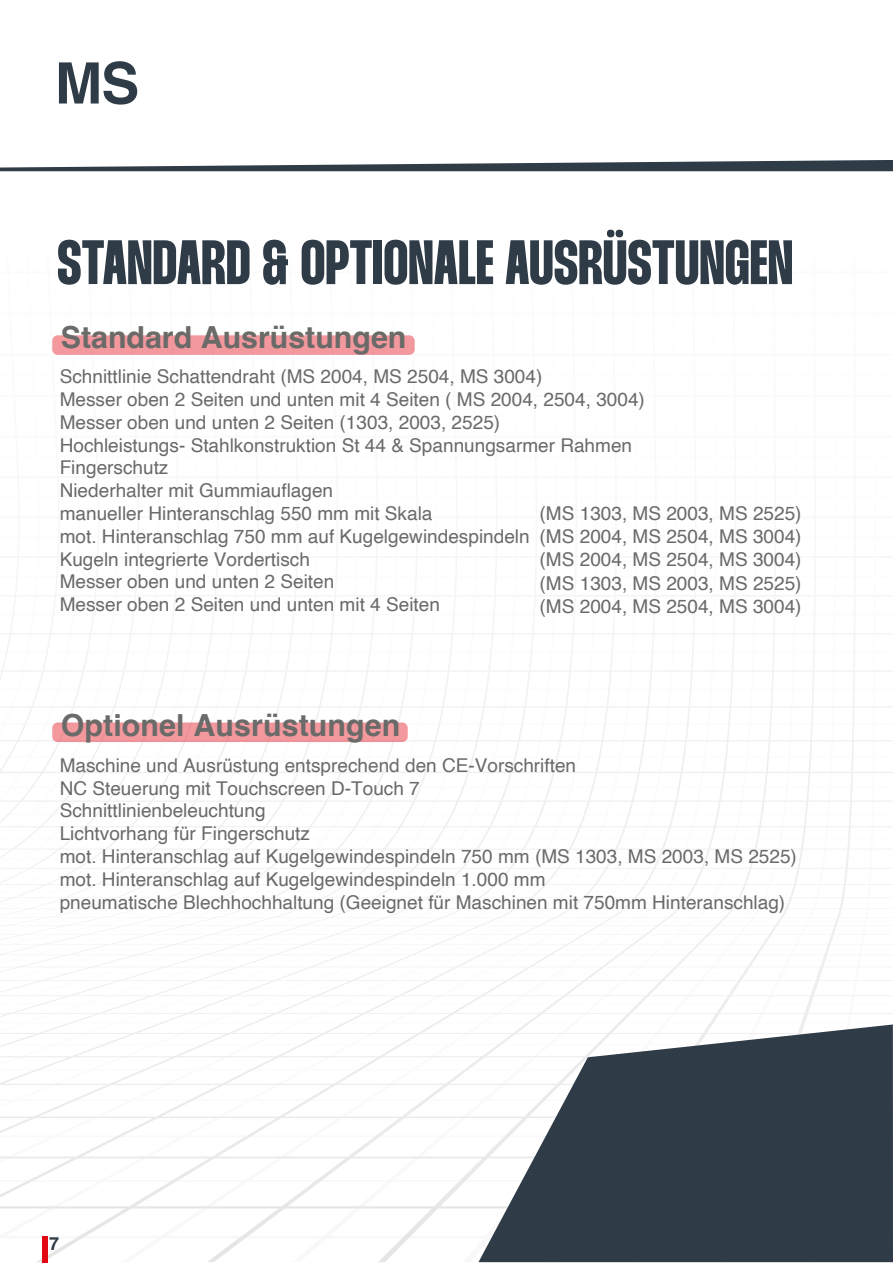
<style>
.page{position:relative;width:893px;height:1263px;background:#fff}
.page>*{position:absolute;margin:0;border:0;box-sizing:border-box;transform-origin:0 0}
.t1{font:62.55px "Thunder Bold LC";letter-spacing:.005em;color:#2f3b47}
.t2{font:700 57.15px "Helvetica";color:#2f3b47}
.t3{font:700 30.45px "Helvetica";color:#6a6a69}
.t4{font:19.05px/22.8px "Helvetica";color:#6a6a69}
.t5{font:700 18px "Helvetica";color:#2f3b47}
</style>
<div class="page">
<div style="left:43px;top:1237px;width:5px;height:26px;background:#e30613"></div>
<svg style="left:0;top:160px;width:893px;height:11px"></svg>
<div style="left:52px;top:335px;width:363px;height:20px;background:#f3999e;border-radius:6px"></div>
<div style="left:52px;top:722px;width:356px;height:20px;background:#f3999e;border-radius:6px"></div>
<svg style="left:478px;top:1024px;width:415px;height:238px;fill:#2f3b47"></svg>
<h2 class="t2" style="left:55px;top:49px;width:86px">MS</h2>
<h1 class="t1" style="left:57px;top:228px;width:738px">STANDARD &amp; OPTIONALE AUSRÜSTUNGEN</h1>
<h3 class="t3" style="left:61px;top:319px;width:347px">Standard Ausrüstungen</h3>
<p class="t4" style="left:60px;top:366px;width:587px">Schnittlinie Schattendraht (MS 2004, MS 2504, MS 3004)<br>Messer oben 2 Seiten und unten mit 4 Seiten ( MS 2004, 2504, 3004)<br>Messer oben und unten 2 Seiten (1303, 2003, 2525)<br>Hochleistungs- Stahlkonstruktion St 44 &amp; Spannungsarmer Rahmen Fingerschutz<br>Niederhalter mit Gummiauflagen<br>manueller Hinteranschlag 550 mm mit Skala<br>mot. Hinteranschlag 750 mm auf Kugelgewindespindeln<br>Kugeln integrierte Vordertisch<br>Messer oben und unten 2 Seiten<br>Messer oben 2 Seiten und unten mit 4 Seiten</p>
<p class="t4" style="left:540px;top:502px;width:263px;line-height:23.2px;text-align:justify">(MS 1303, MS 2003, MS 2525) (MS 2004, MS 2504, MS 3004) (MS 2004, MS 2504, MS 3004) (MS 1303, MS 2003, MS 2525) (MS 2004, MS 2504, MS 3004)</p>
<h3 class="t3" style="left:61px;top:706px;width:341px">Optionel Ausrüstungen</h3>
<p class="t4" style="left:60px;top:754px;width:739px">Maschine und Ausrüstung entsprechend den CE-Vorschriften<br>NC Steuerung mit Touchscreen D-Touch 7<br>Schnittlinienbeleuchtung<br>Lichtvorhang für Fingerschutz<br>mot. Hinteranschlag auf Kugelgewindespindeln 750 mm (MS 1303, MS 2003, MS 2525) mot. Hinteranschlag auf Kugelgewindespindeln 1.000 mm<br>pneumatische Blechhochhaltung (Geeignet für Maschinen mit 750mm Hinteranschlag)</p>
<p class="t5" style="left:49px;top:1232px;width:12px">7</p>
</div>
